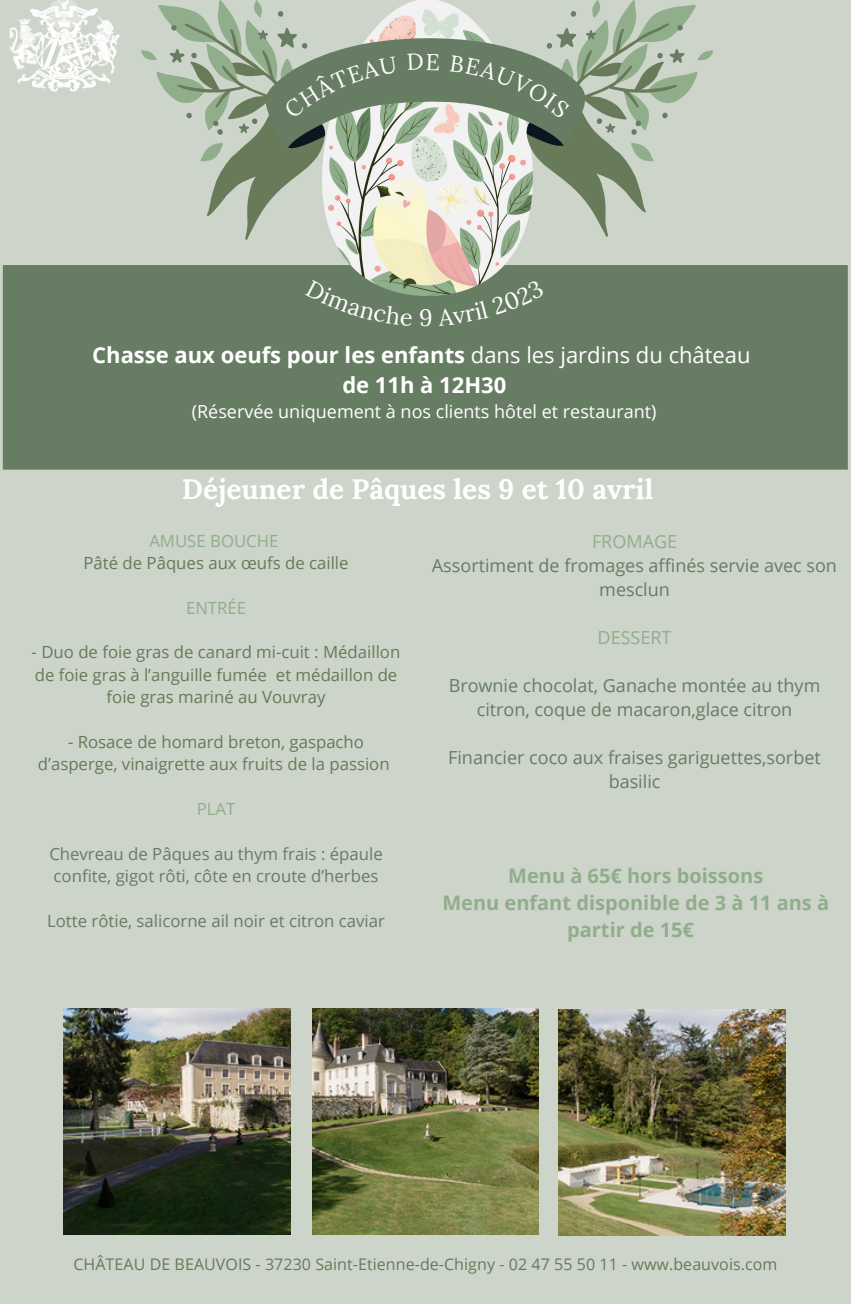
<style>
.page{position:relative;width:851px;height:1304px;background:#fff}
.page>*{position:absolute;margin:0;border:0;box-sizing:border-box;transform-origin:0 0}
.t1{font:700 28px "Lora";color:#fff}
.t2{font:23.6px "Lora";color:#fff}
.t3{font:700 22px/30px "Open Sans";color:#fff;text-align:center}
.t4{font:700 20px/27px "Open Sans";color:#91ae8c;text-align:center}
.t5{font:18px/24px "Open Sans";color:#667d63;text-align:center}
.t6{font:18px "Open Sans";color:#fff}
.t7{font:18px "Open Sans";color:#91ae8c}
.t8{font:16.8px/22.4px "Open Sans";color:#677a59;text-align:center}
.t9{font:16.8px/22.4px "Open Sans";color:#667d63}
.t10{font:16.8px "Open Sans";color:#91ae8c}
.t11{font:16px "Open Sans";letter-spacing:.005em;color:#677a59}
.s1{font-weight:400}
</style>
<div class="page">
<div style="left:0;top:0;width:850px;height:1303px;background:#cdd4c9"></div>
<div style="left:3px;top:265px;width:844px;height:204px;background:#667d63"></div>
<img style="left:322px;top:240px;width:210px;height:56px">
<img style="left:64px;top:1008px;width:226px;height:226px">
<img style="left:312px;top:1008px;width:226px;height:226px">
<img style="left:559px;top:1009px;width:226px;height:226px">
<img style="left:9px;top:0;width:111px;height:92px">
<svg style="left:141px;top:0;width:572px;height:240px"></svg>
<svg style="left:305px;top:280px;width:107px;height:46px;background:#687f65"></svg>
<svg style="left:437px;top:279px;width:107px;height:46px;background:#708469"></svg>
<h2 class="t2" style="left:419px;top:302px;width:15px">9</h2>
<h3 class="t3" style="left:92px;top:339px;width:660px">Chasse aux oeufs pour les enfants <span class="s1">dans les jardins du château </span>de 11h à 12H30</h3>
<p class="t6" style="left:192px;top:399px;width:466px">(Réservée uniquement à nos clients hôtel et restaurant)</p>
<h1 class="t1" style="left:182px;top:471px;width:473px">Déjeuner de Pâques les 9 et 10 avril</h1>
<p class="t10" style="left:149px;top:528px;width:131px">AMUSE BOUCHE</p>
<p class="t8" style="left:83px;top:551px;width:266px">Pâté de Pâques aux œufs de caille</p>
<p class="t10" style="left:186px;top:595px;width:62px">ENTRÉE</p>
<p class="t8" style="left:32px;top:640px;width:370px">- Duo de foie gras de canard mi-cuit : Médaillon de foie gras à l’anguille fumée et médaillon de foie gras mariné au Vouvray</p>
<p class="t8" style="left:38px;top:730px;width:353px">- Rosace de homard breton, gaspacho d’asperge, vinaigrette aux fruits de la passion</p>
<p class="t10" style="left:197px;top:797px;width:40px">PLAT</p>
<p class="t9" style="left:49px;top:842px;width:335px">Chevreau de Pâques au thym frais : épaule confite, gigot rôti, côte en croute d’herbes</p>
<p class="t9" style="left:47px;top:909px;width:339px">Lotte rôtie, salicorne ail noir et citron caviar</p>
<p class="t7" style="left:592px;top:528px;width:87px">FROMAGE</p>
<p class="t5" style="left:432px;top:552px;width:406px">Assortiment de fromages affinés servie avec son mesclun</p>
<p class="t7" style="left:597px;top:624px;width:75px">DESSERT</p>
<p class="t5" style="left:448px;top:672px;width:373px">Brownie chocolat, Ganache montée au thym citron, coque de macaron,glace citron</p>
<p class="t5" style="left:448px;top:744px;width:374px">Financier coco aux fraises gariguettes,sorbet basilic</p>
<p class="t4" style="left:442px;top:862px;width:388px">Menu à 65€ hors boissons<br>Menu enfant disponible de 3 à 11 ans à partir de 15€</p>
<p class="t11" style="left:73px;top:1252px;width:705px">CHÂTEAU DE BEAUVOIS - 37230 Saint-Etienne-de-Chigny - 02 47 55 50 11 - www.beauvois.com</p>
</div>
